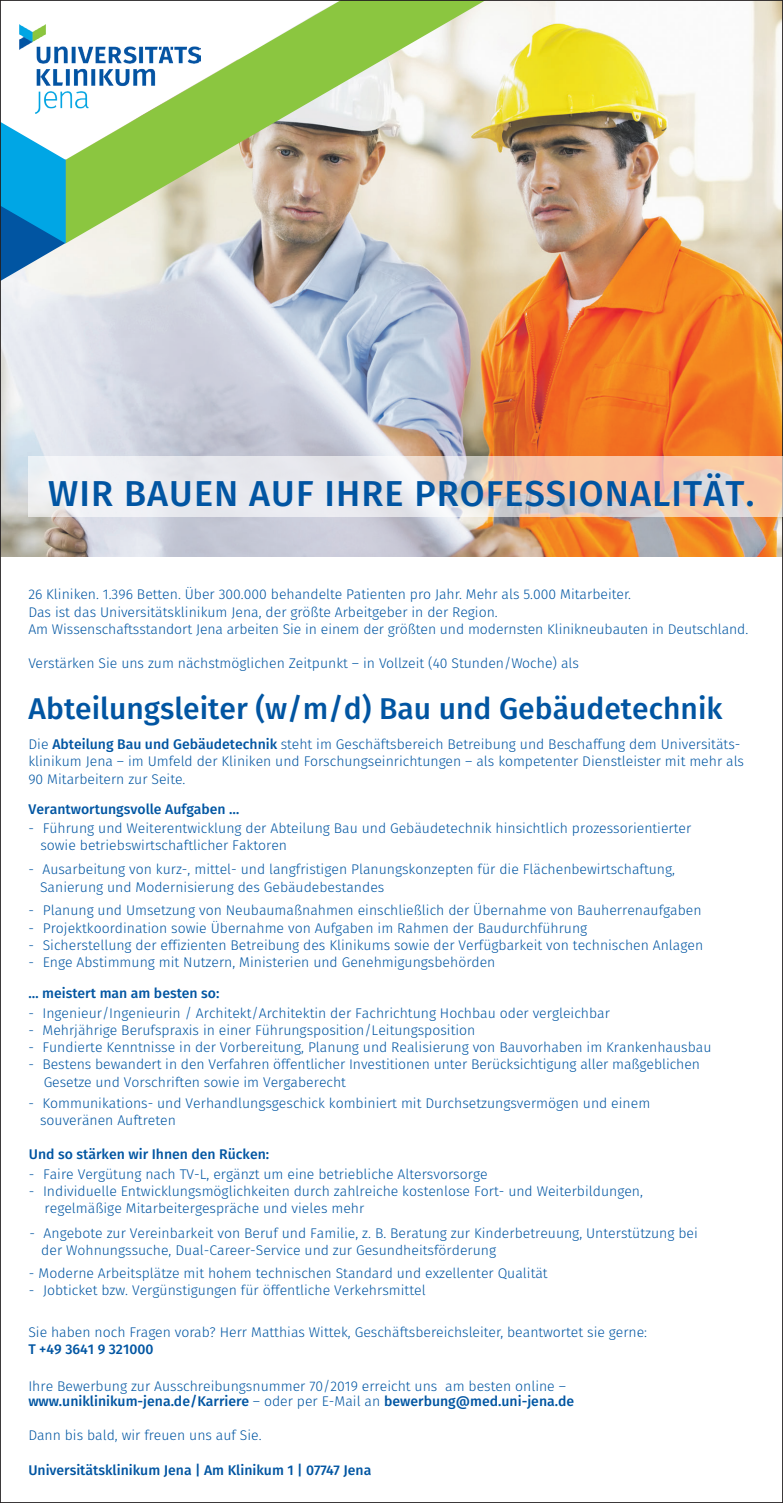
<style>
.page{position:relative;width:783px;height:1503px;background:#fff}
.page>*{position:absolute;margin:0;border:0;box-sizing:border-box;transform-origin:0 0}
.t1{font:500 36px "Fira Sans";letter-spacing:.03em;color:#0155a2}
.t2{font:500 30px "Fira Sans";color:#0155a2}
.t3{font:300 14px/17.2px "Fira Sans";color:#0155a2}
.t4{font:500 14px "Fira Sans";color:#0155a2}
.s1{font-weight:500}
</style>
<div class="page">
<img style="left:2px;top:2px;width:778px;height:554px">
<svg style="left:2px;top:2px;width:64px;height:120px"></svg>
<img style="left:19px;top:24px;width:47px;height:89px">
<svg style="left:66px;top:2px;width:420px;height:241px"></svg>
<svg style="left:2px;top:122px;width:64px;height:159px"></svg>
<svg style="left:28px;top:456px;width:754px;height:61px"></svg>
<h1 class="t1" style="left:48px;top:464px;width:707px">WIR BAUEN AUF IHRE PROFESSIONALITÄT.</h1>
<p class="t3" style="left:28px;top:586px;width:721px">26 Kliniken. 1.396 Betten. Über 300.000 behandelte Patienten pro Jahr. Mehr als 5.000 Mitarbeiter.<br>Das ist das Universitätsklinikum Jena, der größte Arbeitgeber in der Region.<br>Am Wissenschaftsstandort Jena arbeiten Sie in einem der größten und modernsten Klinikneubauten in Deutschland.</p>
<p class="t3" style="left:28px;top:655px;width:552px">Verstärken Sie uns zum nächstmöglichen Zeitpunkt – in Vollzeit (40 Stunden/Woche) als</p>
<h2 class="t2" style="left:29px;top:684px;width:695px">Abteilungsleiter (w/m/d) Bau und Gebäudetechnik</h2>
<p class="t3" style="left:28px;top:735px;width:717px">Die <span class="s1">Abteilung Bau und Gebäudetechnik</span> steht im Geschäftsbereich Betreibung und Beschaffung dem Universitäts&shy;klinikum Jena – im Umfeld der Kliniken und Forschungseinrichtungen – als kompetenter Dienstleister mit mehr als<br>90 Mitarbeitern zur Seite.</p>
<p class="t4" style="left:29px;top:797px;width:212px">Verantwortungsvolle Aufgaben …</p>
<p class="t3" style="left:40px;top:819px;width:652px;text-indent:-12px">- Führung und Weiterentwicklung der Abteilung Bau und Gebäudetechnik hinsichtlich prozessorientierter sowie betriebswirtschaftlicher Faktoren</p>
<p class="t3" style="left:40px;top:861px;width:636px;text-indent:-12px">- Ausarbeitung von kurz-, mittel- und langfristigen Planungskonzepten für die Flächenbewirtschaftung,<br>Sanierung und Modernisierung des Gebäudebestandes</p>
<p class="t3" style="left:29px;top:901px;width:674px">- Planung und Umsetzung von Neubaumaßnahmen einschließlich der Übernahme von Bauherrenaufgaben</p>
<p class="t3" style="left:29px;top:919px;width:560px">- Projektkoordination sowie Übernahme von Aufgaben im Rahmen der Baudurchführung</p>
<p class="t3" style="left:29px;top:936px;width:676px">- Sicherstellung der effizienten Betreibung des Klinikums sowie der Verfügbarkeit von technischen Anlagen</p>
<p class="t3" style="left:29px;top:953px;width:468px">- Enge Abstimmung mit Nutzern, Ministerien und Genehmigungsbehörden</p>
<p class="t4" style="left:28px;top:982px;width:192px">… meistert man am besten so:</p>
<p class="t3" style="left:28px;top:1004px;width:583px">- Ingenieur/Ingenieurin / Architekt/Architektin der Fachrichtung Hochbau oder vergleichbar</p>
<p class="t3" style="left:28px;top:1021px;width:448px">- Mehrjährige Berufspraxis in einer Führungsposition/Leitungsposition</p>
<p class="t3" style="left:28px;top:1038px;width:684px">- Fundierte Kenntnisse in der Vorbereitung, Planung und Realisierung von Bauvorhaben im Krankenhausbau</p>
<p class="t3" style="left:44px;top:1055px;width:657px;text-indent:-15px">- Bestens bewandert in den Verfahren öffentlicher Investitionen unter Berücksichtigung aller maßgeblichen<br>Gesetze und Vorschriften sowie im Vergaberecht</p>
<p class="t3" style="left:40px;top:1094px;width:611px;text-indent:-12px">- Kommunikations- und Verhandlungsgeschick kombiniert mit Durchsetzungsvermögen und einem souveränen Auftreten</p>
<p class="t4" style="left:29px;top:1143px;width:242px">Und so stärken wir Ihnen den Rücken:</p>
<p class="t3" style="left:29px;top:1165px;width:460px">- Faire Vergütung nach TV-L, ergänzt um eine betriebliche Altersvorsorge</p>
<p class="t3" style="left:45px;top:1182px;width:599px;text-indent:-16px">- Individuelle Entwicklungsmöglichkeiten durch zahlreiche kostenlose Fort- und Weiterbildungen, regelmäßige Mitarbeitergespräche und vieles mehr</p>
<p class="t3" style="left:41px;top:1224px;width:658px;text-indent:-12px">- Angebote zur Vereinbarkeit von Beruf und Familie, z. B. Beratung zur Kinderbetreuung, Unterstützung bei der Wohnungssuche, Dual-Career-Service und zur Gesundheitsförderung</p>
<p class="t3" style="left:29px;top:1264px;width:520px">- Moderne Arbeitsplätze mit hohem technischen Standard und exzellenter Qualität</p>
<p class="t3" style="left:29px;top:1281px;width:398px">- Jobticket bzw. Vergünstigungen für öffentliche Verkehrsmittel</p>
<p class="t3" style="left:28px;top:1323px;width:620px">Sie haben noch Fragen vorab? Herr Matthias Wittek, Geschäftsbereichsleiter, beantwortet sie gerne:</p>
<p class="t4" style="left:28px;top:1337px;width:127px">T +49 3641 9 321000</p>
<p class="t3" style="left:28px;top:1378px;width:547px;line-height:15px">Ihre Bewerbung zur Ausschreibungsnummer 70/2019 erreicht uns am besten online – <span class="s1">www.uniklinikum-jena.de/Karriere</span> – oder per E-Mail an <span class="s1">bewerbung@med.uni-jena.de</span></p>
<p class="t3" style="left:28px;top:1426px;width:235px">Dann bis bald, wir freuen uns auf Sie.</p>
<p class="t4" style="left:28px;top:1458px;width:344px">Universitätsklinikum Jena | Am Klinikum 1 | 07747 Jena</p>
</div>
